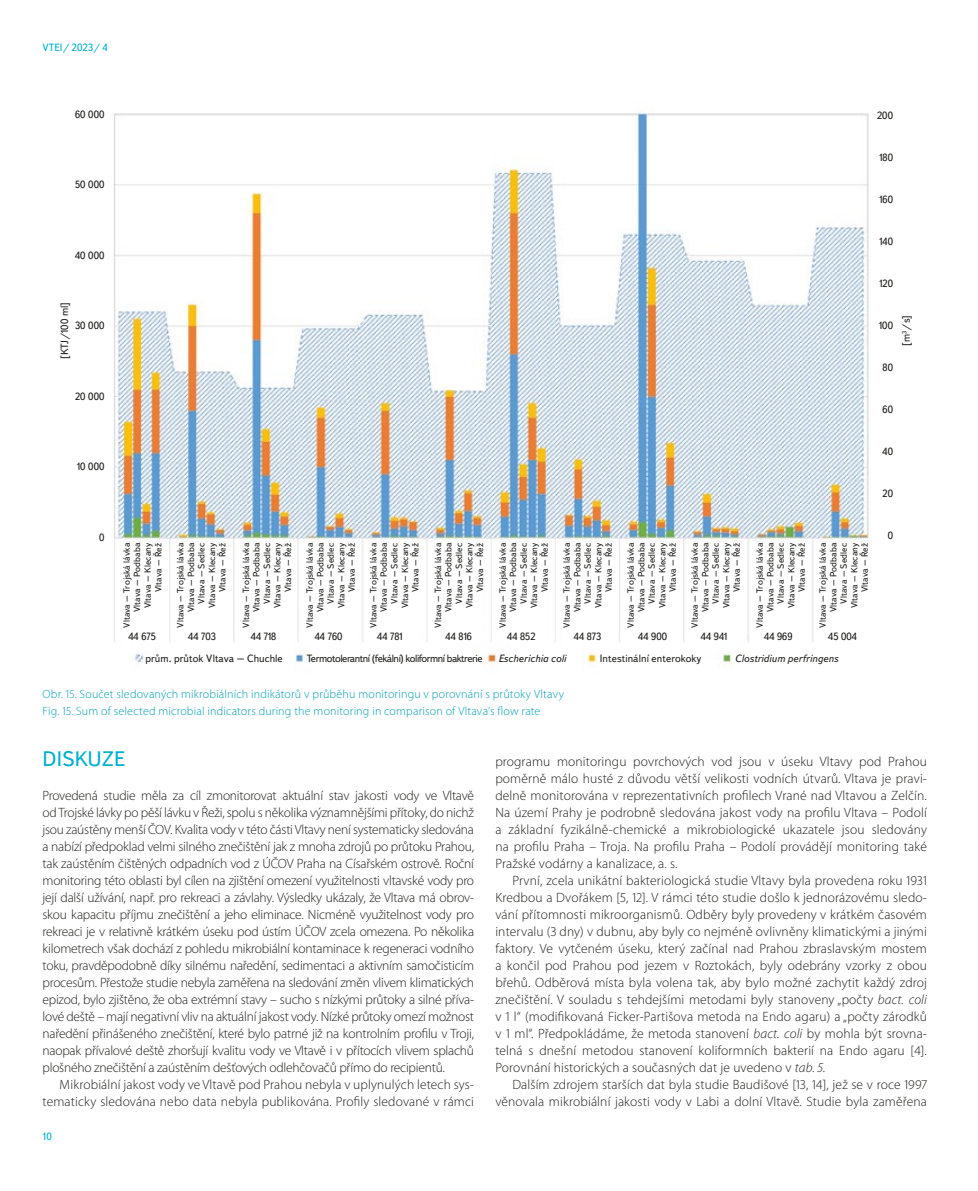
<style>
.page{position:relative;width:978px;height:1191px;background:#fff}
.page>*{position:absolute;margin:0;border:0;box-sizing:border-box;transform-origin:0 0}
.t1{font:21px "Textbook New";letter-spacing:.01em;color:#00afcb}
.t2{font:300 13.5px/17px "Myriad Pro";letter-spacing:.01em;color:#1d1d1b;text-align:justify}
.t3{font:300 12px/17px "Myriad Pro";letter-spacing:.015em;color:#009cb4}
.t4{font:10.5px "Textbook New";letter-spacing:.01em;color:#1d1d1b}
.t5{font:10.5px "Textbook New";letter-spacing:-.04em;color:#1d1d1b}
.t6{font:italic 10.5px "Textbook New";letter-spacing:.01em;color:#1d1d1b}
.t7{font:10.5px "Textbook New";color:#00afcb}
.t8{font:9px/10.5px "Textbook New";letter-spacing:.01em;color:#1d1d1b;text-align:right}
.s1{font-style:italic}
</style>
<div class="page">
<img style="left:114px;top:112px;width:755px;height:553px">
<p class="t7" style="left:43px;top:41px;width:67px">VTEI/ 2023/ 4</p>
<p class="t4" style="left:75px;top:108px;width:31px">60 000</p>
<p class="t4" style="left:75px;top:178px;width:31px">50 000</p>
<p class="t4" style="left:75px;top:249px;width:31px">40 000</p>
<p class="t4" style="left:58px;top:359px;width:58px;rotate:-90deg">[KTJ/100 ml]</p>
<p class="t4" style="left:75px;top:319px;width:31px">30 000</p>
<p class="t4" style="left:75px;top:390px;width:31px">20 000</p>
<p class="t4" style="left:77px;top:460px;width:29px">10 000</p>
<p class="t4" style="left:99px;top:531px;width:7px">0</p>
<p class="t8" style="left:121px;top:628px;width:86px;rotate:-90deg">Vltava – Trojská lávka<br>Vltava – Podbaba<br>Vltava – Klecany<br>Vltava – Řež</p>
<p class="t8" style="left:175px;top:628px;width:86px;rotate:-90deg">Vltava – Trojská lávka<br>Vltava – Podbaba<br>Vltava – Sedlec<br>Vltava – Klecany<br>Vltava – Řež</p>
<p class="t8" style="left:241px;top:628px;width:86px;rotate:-90deg">Vltava – Trojská lávka<br>Vltava – Podbaba<br>Vltava – Sedlec<br>Vltava – Klecany<br>Vltava – Řež</p>
<p class="t8" style="left:305px;top:628px;width:86px;rotate:-90deg">Vltava – Trojská lávka<br>Vltava – Podbaba<br>Vltava – Sedlec<br>Vltava – Klecany<br>Vltava – Řež</p>
<p class="t8" style="left:368px;top:628px;width:86px;rotate:-90deg">Vltava – Trojská lávka<br>Vltava – Podbaba<br>Vltava – Sedlec<br>Vltava – Klecany<br>Vltava – Řež</p>
<p class="t8" style="left:433px;top:628px;width:86px;rotate:-90deg">Vltava – Trojská lávka<br>Vltava – Podbaba<br>Vltava – Sedlec<br>Vltava – Klecany<br>Vltava – Řež</p>
<p class="t8" style="left:497px;top:628px;width:86px;rotate:-90deg">Vltava – Trojská lávka<br>Vltava – Podbaba<br>Vltava – Sedlec<br>Vltava – Klecany<br>Vltava – Řež</p>
<p class="t8" style="left:561px;top:628px;width:86px;rotate:-90deg">Vltava – Trojská lávka<br>Vltava – Podbaba<br>Vltava – Sedlec<br>Vltava – Klecany<br>Vltava – Řež</p>
<p class="t8" style="left:625px;top:628px;width:86px;rotate:-90deg">Vltava – Trojská lávka<br>Vltava – Podbaba<br>Vltava – Sedlec<br>Vltava – Klecany<br>Vltava – Řež</p>
<p class="t8" style="left:689px;top:628px;width:86px;rotate:-90deg">Vltava – Trojská lávka<br>Vltava – Podbaba<br>Vltava – Sedlec<br>Vltava – Klecany<br>Vltava – Řež</p>
<p class="t8" style="left:754px;top:628px;width:86px;rotate:-90deg">Vltava – Trojská lávka<br>Vltava – Podbaba<br>Vltava – Sedlec<br>Vltava – Klecany<br>Vltava – Řež</p>
<p class="t8" style="left:817px;top:628px;width:86px;rotate:-90deg">Vltava – Trojská lávka<br>Vltava – Podbaba<br>Vltava – Sedlec<br>Vltava – Klecany<br>Vltava – Řež</p>
<p class="t4" style="left:128px;top:630px;width:29px">44 675</p>
<p class="t4" style="left:188px;top:630px;width:29px">44 703</p>
<p class="t4" style="left:251px;top:630px;width:27px">44 718</p>
<p class="t4" style="left:315px;top:630px;width:29px">44 760</p>
<p class="t4" style="left:377px;top:630px;width:27px">44 781</p>
<p class="t4" style="left:446px;top:630px;width:28px">44 816</p>
<p class="t4" style="left:507px;top:630px;width:30px">44 852</p>
<p class="t4" style="left:574px;top:630px;width:29px">44 873</p>
<p class="t4" style="left:638px;top:630px;width:30px">44 900</p>
<p class="t4" style="left:701px;top:630px;width:28px">44 941</p>
<p class="t4" style="left:764px;top:630px;width:30px">44 969</p>
<p class="t4" style="left:828px;top:630px;width:30px">45 004</p>
<p class="t5" style="left:307px;top:652px;width:177px">Termotolerantní (fekální) koliformní baktrerie</p>
<p class="t6" style="left:498px;top:652px;width:69px">Escherichia coli</p>
<p class="t4" style="left:600px;top:652px;width:103px">Intestinální enterokoky</p>
<p class="t6" style="left:735px;top:652px;width:105px">Clostridium perfringens</p>
<p class="t4" style="left:145px;top:652px;width:139px">prům. průtok Vltava – Chuchle</p>
<p class="t4" style="left:877px;top:109px;width:17px">200</p>
<p class="t4" style="left:880px;top:151px;width:15px">180</p>
<p class="t4" style="left:880px;top:193px;width:15px">160</p>
<p class="t4" style="left:879px;top:235px;width:15px">140</p>
<p class="t4" style="left:880px;top:277px;width:15px">120</p>
<p class="t4" style="left:879px;top:319px;width:15px">100</p>
<p class="t4" style="left:883px;top:361px;width:12px">80</p>
<p class="t4" style="left:883px;top:403px;width:12px">60</p>
<p class="t4" style="left:882px;top:445px;width:12px">40</p>
<p class="t4" style="left:883px;top:487px;width:12px">20</p>
<p class="t4" style="left:888px;top:529px;width:7px">0</p>
<p class="t4" style="left:900px;top:346px;width:32px;rotate:-90deg">[m<sup>3</sup>/s]</p>
<p class="t3" style="left:43px;top:685px;width:523px">Obr. 15. Součet sledovaných mikrobiálních indikátorů v průběhu monitoringu v porovnání s průtoky Vltavy<br>Fig. 15. Sum of selected microbial indicators during the monitoring in comparison of Vltava’s flow rate</p>
<h1 class="t1" style="left:43px;top:745px;width:84px">DISKUZE</h1>
<p class="t2" style="left:43px;top:786px;width:433px">Provedená studie měla za cíl zmonitorovat aktuální stav jakosti vody ve Vltavě od Trojské lávky po pěší lávku v Řeži, spolu s několika významnějšími přítoky, do nichž jsou zaústěny menší ČOV. Kvalita vody v této části Vltavy není systematicky sledována a nabízí předpoklad velmi silného znečištění jak z mnoha zdrojů po průtoku Prahou, tak zaústěním čištěných odpadních vod z ÚČOV Praha na Císařském ostrově. Roční monitoring této oblasti byl cílen na zjištění omezení využitelnosti vltavské vody pro její další užívání, např. pro rekreaci a závlahy. Výsledky ukázaly, že Vltava má obrov&shy;skou kapacitu příjmu znečištění a jeho eliminace. Nicméně využitelnost vody pro rekreaci je v relativně krátkém úseku pod ústím ÚČOV zcela omezena. Po několika kilometrech však dochází z pohledu mikrobiální kontaminace k regeneraci vodního toku, pravděpodobně díky silnému naředění, sedimentaci a aktivním samočisticím procesům. Přestože studie nebyla zaměřena na sledování změn vlivem klimatických epizod, bylo zjištěno, že oba extrémní stavy – sucho s nízkými průtoky a silné příva&shy;lové deště – mají negativní vliv na aktuální jakost vody. Nízké průtoky omezí možnost naředění přinášeného znečištění, které bylo patrné již na kontrolním profilu v Troji, naopak přívalové deště zhoršují kvalitu vody ve Vltavě i v přítocích vlivem splachů plošného znečištění a zaústěním dešťových odlehčovačů přímo do recipientů.</p>
<p class="t2" style="left:43px;top:1075px;width:433px;text-align:right">Mikrobiální jakost vody ve Vltavě pod Prahou nebyla v uplynulých letech sys&shy;tematicky sledována nebo data nebyla publikována. Profily sledované v rámci</p>
<p class="t2" style="left:495px;top:752px;width:433px">programu monitoringu povrchových vod jsou v úseku Vltavy pod Prahou poměrně málo husté z důvodu větší velikosti vodních útvarů. Vltava je pravi&shy;delně monitorována v reprezentativních profilech Vrané nad Vltavou a Zelčín.<br>Na území Prahy je podrobně sledována jakost vody na profilu Vltava – Podolí a základní fyzikálně-chemické a mikrobiologické ukazatele jsou sledovány na profilu Praha – Troja. Na profilu Praha – Podolí provádějí monitoring také Pražské vodárny a kanalizace, a. s.</p>
<p class="t2" style="left:495px;top:871px;width:433px;text-indent:17px">První, zcela unikátní bakteriologická studie Vltavy byla provedena roku 1931<br>Kredbou a Dvořákem [5, 12]. V rámci této studie došlo k jednorázovému sledo&shy;vání přítomnosti mikroorganismů. Odběry byly provedeny v krátkém časovém intervalu (3 dny) v dubnu, aby byly co nejméně ovlivněny klimatickými a jinými faktory. Ve vytčeném úseku, který začínal nad Prahou zbraslavským mostem a končil pod Prahou pod jezem v Roztokách, byly odebrány vzorky z obou břehů. Odběrová místa byla volena tak, aby bylo možné zachytit každý zdroj znečištění. V souladu s tehdejšími metodami byly stanoveny „počty <span class="s1">bact. coli </span>v 1 l“ (modifikovaná Ficker-Partišova metoda na Endo agaru) a „počty zárodků v 1 ml“. Předpokládáme, že metoda stanovení <span class="s1">bact. coli</span> by mohla být srovna&shy;telná s dnešní metodou stanovení koliformních bakterií na Endo agaru [4].<br>Porovnání historických a současných dat je uvedeno v <span class="s1">tab. 5.</span></p>
<p class="t2" style="left:495px;top:1075px;width:433px;text-align:right">Dalším zdrojem starších dat byla studie Baudišové [13, 14], jež se v roce 1997 věnovala mikrobiální jakosti vody v Labi a dolní Vltavě. Studie byla zaměřena</p>
<p class="t7" style="left:41px;top:1130px;width:12px">10</p>
</div>
